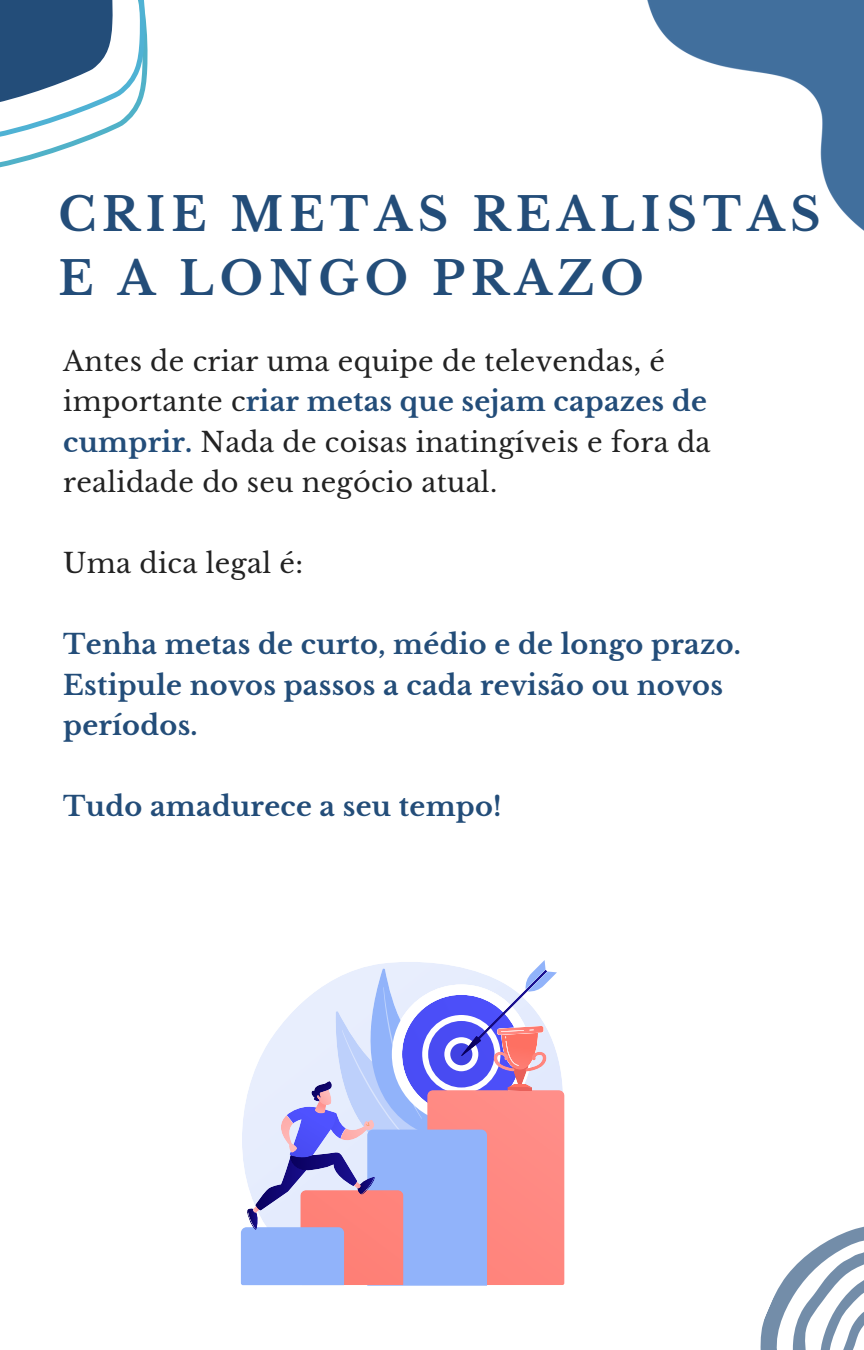
<style>
.page{position:relative;width:864px;height:1350px;background:#fff}
.page>*{position:absolute;margin:0;border:0;box-sizing:border-box;transform-origin:0 0}
.t1{font:700 45.9px/64.1px "Libre Baskerville";letter-spacing:.13em;color:#234d79}
.t2{font:27.22px/40.5px "Libre Baskerville";letter-spacing:.01em;color:#222}
.t3{font:700 27.22px/40.5px "Libre Baskerville";letter-spacing:.01em;color:#234d79}
.s1{font-weight:700;color:#234d79}
</style>
<div class="page">
<img style="left:647px;top:0;width:217px;height:231px">
<svg style="left:760px;top:1226px;width:104px;height:124px"></svg>
<svg style="left:0;top:0;width:148px;height:168px"></svg>
<svg style="left:241px;top:960px;width:324px;height:326px;background:#c9b4d8"></svg>
<h1 class="t1" style="left:58px;top:183px;width:764px">CRIE METAS REALISTAS<br>E A LONGO PRAZO</h1>
<p class="t2" style="left:63px;top:341px;width:649px">Antes de criar uma equipe de televendas, é importante c<span class="s1">riar metas que sejam capazes de cumprir.</span> Nada de coisas inatingíveis e fora da realidade do seu negócio atual.</p>
<p class="t2" style="left:63px;top:543px;width:241px">Uma dica legal é:</p>
<p class="t3" style="left:63px;top:624px;width:679px">Tenha metas de curto, médio e de longo prazo.<br>Estipule novos passos a cada revisão ou novos períodos.</p>
<p class="t3" style="left:63px;top:786px;width:440px">Tudo amadurece a seu tempo!</p>
</div>
